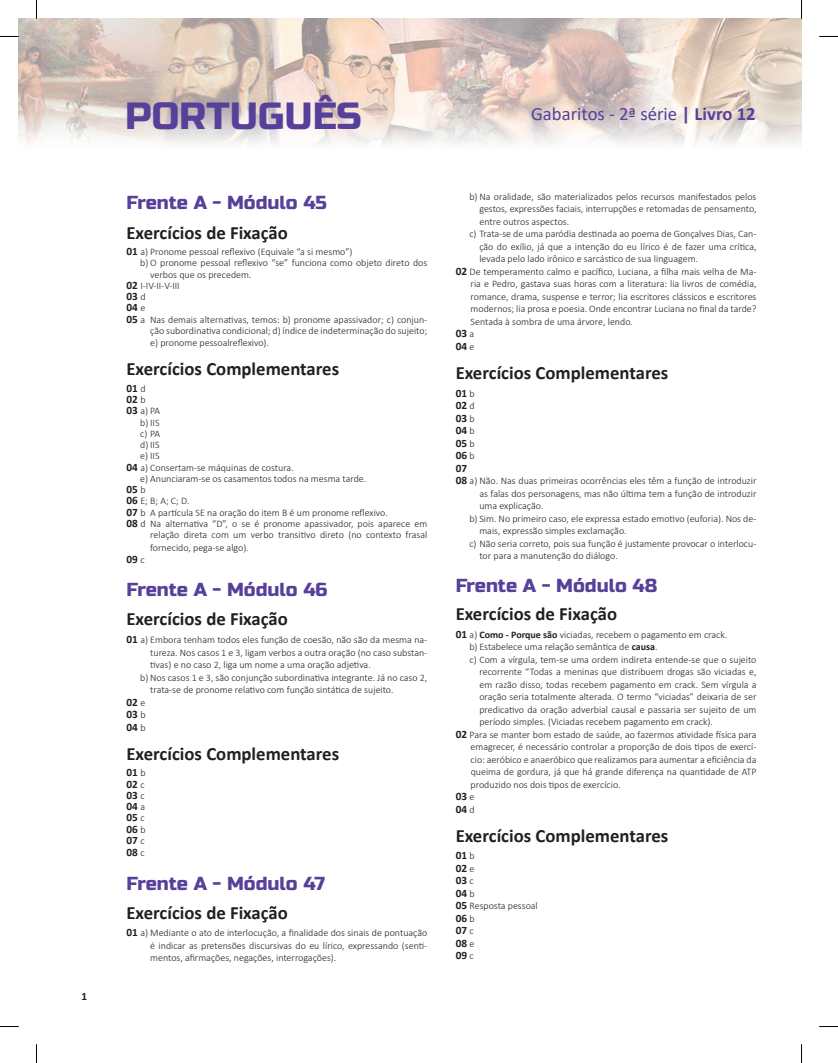
<style>
.page{position:relative;width:838px;height:1063px;background:#fff}
.page>*{position:absolute;margin:0;border:0;box-sizing:border-box;transform-origin:0 0}
.t1{font:37.62px "Russo One";color:#56409a}
.t2{font:700 18.75px "Calibri";color:#231f20}
.t3{font:18.75px "Russo One";color:#56409a}
.t4{font:18.75px "Calibri";color:#56409a}
.t5{font:700 11.25px/12.5px "Calibri";color:#231f20;text-align:justify}
.t6{font:300 10px/12.5px "Calibri";color:#231f20;text-align:right}
.s1{font-weight:700;font-size:11.25px}
.s2{font-weight:300;font-size:10px}
.s3{font-weight:700}
</style>
<div class="page">
<img style="left:19px;top:19px;width:782px;height:126px">
<svg style="left:0;top:36px;width:19px;height:1px"></svg>
<svg style="left:819px;top:36px;width:19px;height:1px"></svg>
<svg style="left:0;top:1026px;width:19px;height:1px"></svg>
<svg style="left:819px;top:1026px;width:19px;height:1px"></svg>
<svg style="left:36px;top:0;width:1px;height:19px"></svg>
<svg style="left:36px;top:1044px;width:1px;height:19px"></svg>
<svg style="left:801px;top:0;width:1px;height:19px"></svg>
<svg style="left:801px;top:1044px;width:1px;height:19px"></svg>
<p class="t5" style="left:81px;top:990px;width:7px">1</p>
<h1 class="t1" style="left:125px;top:94px;width:238px">PORTUGUÊS</h1>
<h2 class="t3" style="left:126px;top:192px;width:202px">Frente A - Módulo 45</h2>
<h2 class="t2" style="left:126px;top:219px;width:163px">Exercícios de Fixação</h2>
<p class="t6" style="left:126px;top:245px;width:228px"><span class="s1">01</span> a) Pronome pessoal reflexivo (Equivale “a si mesmo”)</p>
<p class="t6" style="left:140px;top:257px;width:289px">b) O pronome pessoal reflexivo “se” funciona como objeto direto dos</p>
<p class="t6" style="left:150px;top:268px;width:103px">verbos que os precedem.</p>
<p class="t6" style="left:126px;top:279px;width:55px"><span class="s1">02</span> I-IV-II-V-III</p>
<p class="t5" style="left:126px;top:291px;width:21px;line-height:11.2px">03 <span class="s2">d<br></span>04 <span class="s2">e</span></p>
<p class="t6" style="left:126px;top:314px;width:302px;line-height:11.2px"><span class="s1">05</span> a Nas demais alternativas, temos: b) pronome apassivador; c) conjun&shy;ção subordinativa condicional; d) índice de indeterminação do sujeito;</p>
<p class="t6" style="left:150px;top:337px;width:120px">e) pronome pessoalreflexivo).</p>
<h2 class="t2" style="left:126px;top:356px;width:214px">Exercícios Complementares</h2>
<p class="t5" style="left:126px;top:382px;width:21px;line-height:11.2px">01 <span class="s2">d<br></span>02 <span class="s2">b</span></p>
<p class="t6" style="left:126px;top:405px;width:35px"><span class="s1">03</span> a) PA</p>
<p class="t6" style="left:140px;top:416px;width:21px">b) IIS</p>
<p class="t6" style="left:140px;top:427px;width:21px">c) PA</p>
<p class="t6" style="left:140px;top:439px;width:21px">d) IIS</p>
<p class="t6" style="left:140px;top:450px;width:21px">e) IIS</p>
<p class="t6" style="left:126px;top:461px;width:169px"><span class="s1">04</span> a) Consertam-se máquinas de costura.</p>
<p class="t6" style="left:140px;top:472px;width:228px">e) Anunciaram-se os casamentos todos na mesma tarde.</p>
<p class="t5" style="left:126px;top:483px;width:21px">05 <span class="s2">b</span></p>
<p class="t6" style="left:126px;top:495px;width:64px"><span class="s1">06</span> E; B; A; C; D.</p>
<p class="t6" style="left:126px;top:506px;width:263px"><span class="s1">07</span> b A partícula SE na oração do item B é um pronome reflexivo.</p>
<p class="t6" style="left:126px;top:517px;width:302px"><span class="s1">08</span> d Na alternativa “D”, o se é pronome apassivador, pois aparece em</p>
<p class="t6" style="left:150px;top:529px;width:279px">relação direta com um verbo transitivo direto (no contexto frasal</p>
<p class="t6" style="left:150px;top:541px;width:100px">fornecido, pega-se algo).</p>
<p class="t5" style="left:126px;top:553px;width:20px">09 <span class="s2">c</span></p>
<h2 class="t3" style="left:126px;top:579px;width:202px">Frente A - Módulo 46</h2>
<h2 class="t2" style="left:126px;top:606px;width:163px">Exercícios de Fixação</h2>
<p class="t6" style="left:126px;top:634px;width:302px"><span class="s1">01</span> a) Embora tenham todos eles função de coesão, não são da mesma na-</p>
<p class="t6" style="left:150px;top:646px;width:279px">tureza. Nos casos 1 e 3, ligam verbos a outra oração (no caso substan-</p>
<p class="t6" style="left:150px;top:659px;width:222px">tivas) e no caso 2, liga um nome a uma oração adjetiva.</p>
<p class="t6" style="left:140px;top:671px;width:289px">b) Nos casos 1 e 3, são conjunção subordinativa integrante. Já no caso 2,</p>
<p class="t6" style="left:150px;top:684px;width:245px">trata-se de pronome relativo com função sintática de sujeito.</p>
<p class="t5" style="left:126px;top:696px;width:21px">02 <span class="s2">e </span>03 <span class="s2">b </span>04 <span class="s2">b</span></p>
<h2 class="t2" style="left:126px;top:740px;width:214px">Exercícios Complementares</h2>
<p class="t5" style="left:126px;top:767px;width:21px;line-height:11.2px">01 <span class="s2">b </span>02 <span class="s2">c </span>03 <span class="s2">c </span>04 <span class="s2">a </span>05 <span class="s2">c </span>06 <span class="s2">b </span>07 <span class="s2">c</span></p>
<p class="t5" style="left:126px;top:846px;width:20px">08 <span class="s2">c</span></p>
<h2 class="t3" style="left:126px;top:872px;width:200px">Frente A - Módulo 47</h2>
<h2 class="t2" style="left:126px;top:899px;width:163px">Exercícios de Fixação</h2>
<p class="t6" style="left:150px;top:927px;width:279px;text-align:justify;text-indent:-24px"><span class="s1">01</span> a) Mediante o ato de interlocução, a finalidade dos sinais de pontuação é indicar as pretensões discursivas do eu lírico, expressando (senti&shy;mentos, afirmações, negações, interrogações).</p>
<h2 class="t4" style="left:531px;top:100px;width:226px">Gabaritos - 2ª série <span class="s3">| Livro 12</span></h2>
<p class="t6" style="left:469px;top:190px;width:289px">b) Na oralidade, são materializados pelos recursos manifestados pelos</p>
<p class="t6" style="left:479px;top:203px;width:279px">gestos, expressões faciais, interrupções e retomadas de pensamento,</p>
<p class="t6" style="left:479px;top:215px;width:91px">entre outros aspectos.</p>
<p class="t6" style="left:469px;top:228px;width:289px">c) Trata-se de uma paródia destinada ao poema de Gonçalves Dias, Can-</p>
<p class="t6" style="left:479px;top:240px;width:279px">ção do exílio, já que a intenção do eu lírico é de fazer uma crítica,</p>
<p class="t6" style="left:479px;top:253px;width:220px">levada pelo lado irônico e sarcástico de sua linguagem.</p>
<p class="t6" style="left:456px;top:265px;width:302px"><span class="s1">02</span> De temperamento calmo e pacífico, Luciana, a filha mais velha de Ma-</p>
<p class="t6" style="left:471px;top:278px;width:287px">ria e Pedro, gastava suas horas com a literatura: lia livros de comédia,</p>
<p class="t6" style="left:471px;top:290px;width:287px">romance, drama, suspense e terror; lia escritores clássicos e escritores</p>
<p class="t6" style="left:471px;top:303px;width:287px">modernos; lia prosa e poesia. Onde encontrar Luciana no final da tarde?</p>
<p class="t6" style="left:471px;top:315px;width:164px">Sentada à sombra de uma árvore, lendo.</p>
<p class="t5" style="left:456px;top:327px;width:20px">03 <span class="s2">a<br></span>04 <span class="s2">e</span></p>
<h2 class="t2" style="left:456px;top:359px;width:214px">Exercícios Complementares</h2>
<p class="t5" style="left:456px;top:387px;width:21px">01 <span class="s2">b </span>02 <span class="s2">d </span>03 <span class="s2">b </span>04 <span class="s2">b </span>05 <span class="s2">b </span>06 <span class="s2">b </span>07</p>
<p class="t6" style="left:456px;top:475px;width:302px"><span class="s1">08</span> a) Não. Nas duas primeiras ocorrências eles têm a função de introduzir</p>
<p class="t6" style="left:479px;top:487px;width:279px">as falas dos personagens, mas não última tem a função de introduzir</p>
<p class="t6" style="left:479px;top:500px;width:66px">uma explicação.</p>
<p class="t6" style="left:469px;top:512px;width:289px">b) Sim. No primeiro caso, ele expressa estado emotivo (euforia). Nos de-</p>
<p class="t6" style="left:479px;top:525px;width:149px">mais, expressão simples exclamação.</p>
<p class="t6" style="left:469px;top:537px;width:289px">c) Não seria correto, pois sua função é justamente provocar o interlocu-</p>
<p class="t6" style="left:479px;top:550px;width:140px">tor para a manutenção do diálogo.</p>
<h2 class="t3" style="left:456px;top:575px;width:203px">Frente A - Módulo 48</h2>
<h2 class="t2" style="left:456px;top:600px;width:163px">Exercícios de Fixação</h2>
<p class="t6" style="left:456px;top:628px;width:273px"><span class="s1">01</span> a) <span class="s3">Como - Porque são</span> viciadas, recebem o pagamento em crack.</p>
<p class="t6" style="left:469px;top:640px;width:190px">b) Estabelece uma relação semântica de <span class="s3">causa</span>.</p>
<p class="t6" style="left:469px;top:653px;width:289px">c) Com a vírgula, tem-se uma ordem indireta entende-se que o sujeito</p>
<p class="t6" style="left:479px;top:665px;width:279px">recorrente “Todas a meninas que distribuem drogas são viciadas e,</p>
<p class="t6" style="left:479px;top:678px;width:279px">em razão disso, todas recebem pagamento em crack. Sem vírgula a</p>
<p class="t6" style="left:479px;top:690px;width:279px">oração seria totalmente alterada. O termo “viciadas” deixaria de ser</p>
<p class="t6" style="left:479px;top:703px;width:279px">predicativo da oração adverbial causal e passaria ser sujeito de um</p>
<p class="t6" style="left:479px;top:715px;width:235px">período simples. (Viciadas recebem pagamento em crack).</p>
<p class="t6" style="left:456px;top:728px;width:302px"><span class="s1">02</span> Para se manter bom estado de saúde, ao fazermos atividade física para</p>
<p class="t6" style="left:471px;top:740px;width:287px">emagrecer, é necessário controlar a proporção de dois tipos de exercí-</p>
<p class="t6" style="left:471px;top:753px;width:287px">cio: aeróbico e anaeróbico que realizamos para aumentar a eficiência da</p>
<p class="t6" style="left:471px;top:765px;width:287px">queima de gordura, já que há grande diferença na quantidade de ATP</p>
<p class="t6" style="left:471px;top:778px;width:152px">produzido nos dois tipos de exercício.</p>
<p class="t5" style="left:456px;top:790px;width:21px">03 <span class="s2">e<br></span>04 <span class="s2">d</span></p>
<h2 class="t2" style="left:456px;top:822px;width:214px">Exercícios Complementares</h2>
<p class="t5" style="left:456px;top:849px;width:21px">01 <span class="s2">b </span>02 <span class="s2">e </span>03 <span class="s2">c </span>04 <span class="s2">b</span></p>
<p class="t6" style="left:456px;top:900px;width:84px"><span class="s1">05</span> Resposta pessoal</p>
<p class="t5" style="left:456px;top:912px;width:21px">06 <span class="s2">b </span>07 <span class="s2">c </span>08 <span class="s2">e </span>09 <span class="s2">c</span></p>
</div>
